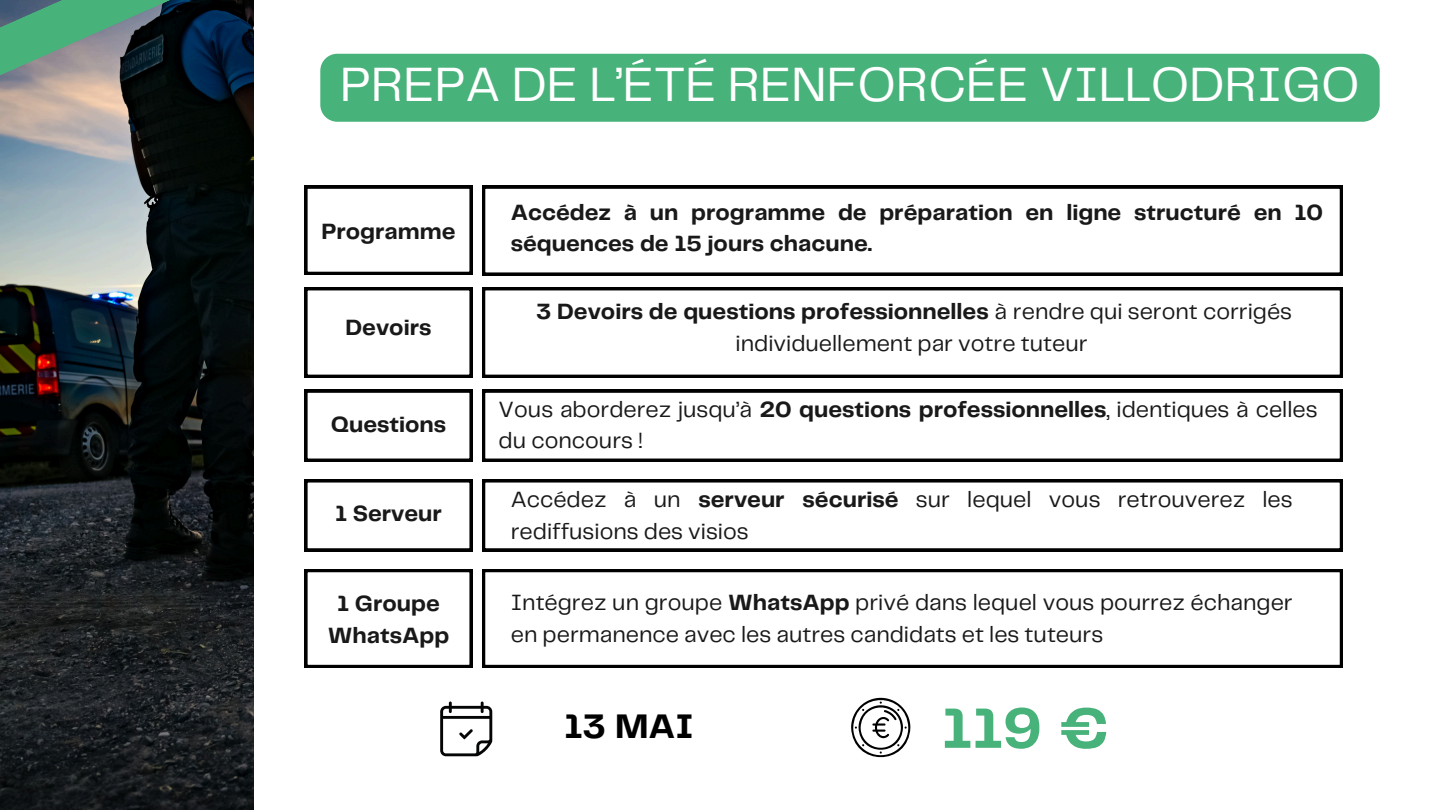
<style>
.page{position:relative;width:1440px;height:810px;background:#fff}
.page>*{position:absolute;margin:0;border:0;box-sizing:border-box;transform-origin:0 0}
.t1{font:700 59px "Telegraf";color:#48b27b}
.t2{font:50px "Telegraf";color:#fff}
.t3{font:700 35.4px "Telegraf";color:#000}
.t4{font:23px/31.5px "Telegraf";color:#191919}
.t5{font:700 23px/31.5px "Telegraf";color:#191919}
.s1{font-weight:700}
</style>
<div class="page">
<img style="left:0;top:138px;width:254px;height:672px">
<svg style="left:0;top:0;width:254px;height:138px;background:#4b5f5b"></svg>
<div style="left:320px;top:54px;width:1060px;height:68px;background:#48b27b"></div>
<svg style="left:440px;top:702px;width:52px;height:54px"></svg>
<svg style="left:851px;top:697px;width:59px;height:61px"></svg>
<svg style="left:305px;top:480px;width:167px;height:71px"></svg>
<svg style="left:482px;top:480px;width:861px;height:71px"></svg>
<svg style="left:305px;top:569px;width:167px;height:99px"></svg>
<svg style="left:482px;top:569px;width:861px;height:99px"></svg>
<svg style="left:305px;top:287px;width:167px;height:90px"></svg>
<svg style="left:482px;top:287px;width:861px;height:90px"></svg>
<svg style="left:305px;top:186px;width:167px;height:89px"></svg>
<svg style="left:482px;top:186px;width:861px;height:89px"></svg>
<svg style="left:305px;top:390px;width:167px;height:72px"></svg>
<svg style="left:482px;top:390px;width:861px;height:72px"></svg>
<h2 class="t2" style="left:340px;top:63px;width:1021px">PREPA DE L’ÉTÉ RENFORCÉE VILLODRIGO</h2>
<p class="t5" style="left:321px;top:217px;width:136px">Programme</p>
<p class="t5" style="left:346px;top:313px;width:87px">Devoirs</p>
<p class="t5" style="left:331px;top:409px;width:117px">Questions</p>
<p class="t5" style="left:335px;top:499px;width:108px">1 Serveur</p>
<p class="t5" style="left:337px;top:589px;width:104px">1 Groupe</p>
<p class="t5" style="left:328px;top:621px;width:123px">WhatsApp</p>
<p class="t5" style="left:511px;top:198px;width:814px">Accédez à un programme de préparation en ligne structuré en 10 séquences de 15 jours chacune.</p>
<h4 class="t4" style="left:536px;top:297px;width:757px;text-align:center"><span class="s1">3 Devoirs de questions professionnelles</span> à rendre qui seront corrigés individuellement par votre tuteur</h4>
<h3 class="t4" style="left:499px;top:395px;width:820px">Vous aborderez jusqu’à <span class="s1">20 questions professionnelles</span>, identiques à celles du concours !</h3>
<p class="t4" style="left:511px;top:484px;width:783px;line-height:32.1px">Accédez à un <span class="s1">serveur sécurisé</span> sur lequel vous retrouverez les rediffusions des visios</p>
<p class="t4" style="left:511px;top:588px;width:783px">Intégrez un groupe <span class="s1">WhatsApp</span> privé dans lequel vous pourrez échanger en permanence avec les autres candidats et les tuteurs</p>
<p class="t3" style="left:564px;top:711px;width:131px">13 MAI</p>
<p class="t1" style="left:941px;top:703px;width:171px">119 €</p>
</div>
